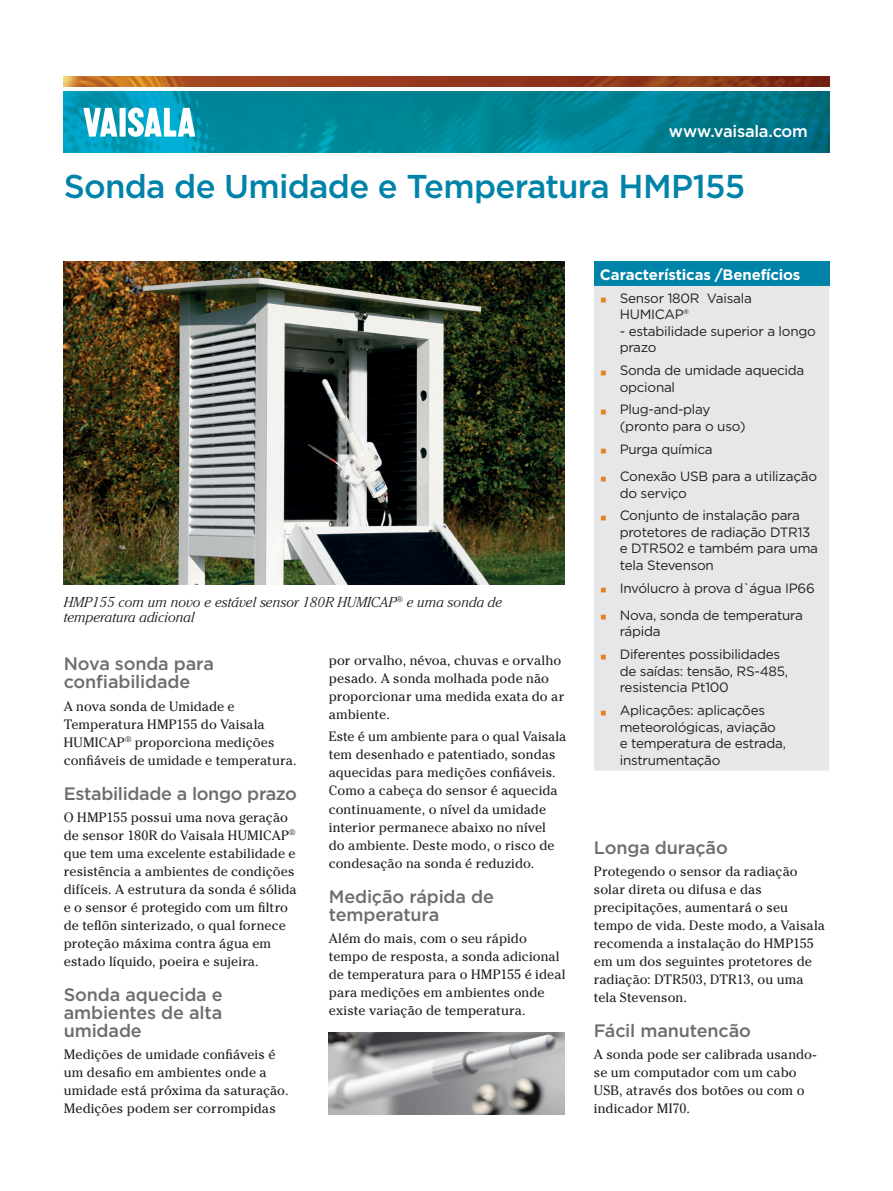
<style>
.page{position:relative;width:893px;height:1191px;background:#fff}
.page>*{position:absolute;margin:0;border:0;box-sizing:border-box;transform-origin:0 0}
.t1{font:500 33px "Gotham";letter-spacing:-.02em;color:#0083a9}
.t2{font:500 18px/18px "Gotham";letter-spacing:-.01em;color:#6c6d70}
.t3{font:500 16.5px "Gotham";letter-spacing:-.015em;color:#fff}
.t4{font:700 15px "Gotham";letter-spacing:-.01em;color:#fff}
.t5{font:italic 300 14.25px/15.8px "Cheltenham Std";color:#231f20}
.t6{font:13.5px/18px "Cheltenham Std";letter-spacing:.005em;color:#231f20}
.t7{font:13.5px/16.5px "Gotham";letter-spacing:-.02em;color:#231f20}
.s1{font-family:"Arial";font-size:21px;color:#ea7e1d}
</style>
<div class="page">
<img style="left:64px;top:91px;width:765px;height:62px">
<img style="left:64px;top:77px;width:765px;height:9px">
<svg style="left:83px;top:108px;width:34px;height:29px"></svg>
<div style="left:120px;top:108px;width:6px;height:29px;background:#fff"></div>
<svg style="left:128px;top:107px;width:67px;height:30px"></svg>
<img style="left:64px;top:262px;width:500px;height:322px">
<div style="left:594px;top:262px;width:235px;height:24px;background:#0083a9"></div>
<div style="left:594px;top:286px;width:235px;height:484px;background:#e6e7e9"></div>
<img style="left:329px;top:1032px;width:235px;height:82px">
<p class="t3" style="left:669px;top:120px;width:141px">www.vaisala.com</p>
<h1 class="t1" style="left:64px;top:164px;width:683px">Sonda de Umidade e Temperatura HMP155</h1>
<p class="t5" style="left:64px;top:594px;width:440px">HMP155 com um novo e estável sensor 180R HUMICAP<sup>®</sup> e uma sonda de temperatura adicional</p>
<h2 class="t2" style="left:64px;top:655px;width:152px">Nova sonda para confiabilidade</h2>
<p class="t6" style="left:64px;top:697px;width:234px">A nova sonda de Umidade e<br>Temperatura HMP155 do Vaisala<br>HUMICAP<sup>®</sup> proporciona medições confiáveis de umidade e temperatura.</p>
<h2 class="t2" style="left:64px;top:784px;width:235px">Estabilidade a longo prazo</h2>
<p class="t6" style="left:64px;top:808px;width:234px">O HMP155 possui uma nova geração de sensor 180R do Vaisala HUMICAP<sup>® </sup>que tem uma excelente estabilidade e resistência a ambientes de condições difíceis. A estrutura da sonda é sólida e o sensor é protegido com um filtro de teflôn sinterizado, o qual fornece proteção máxima contra água em estado líquido, poeira e sujeira.</p>
<h2 class="t2" style="left:64px;top:985px;width:161px;text-align:justify">Sonda aquecida e ambientes de alta umidade</h2>
<p class="t6" style="left:64px;top:1045px;width:226px">Medições de umidade confiáveis é um desafio em ambientes onde a umidade está próxima da saturação.<br>Medições podem ser corrompidas</p>
<p class="t6" style="left:329px;top:651px;width:237px">por orvalho, névoa, chuvas e orvalho pesado. A sonda molhada pode não proporcionar uma medida exata do ar ambiente.</p>
<p class="t6" style="left:329px;top:728px;width:239px">Este é um ambiente para o qual Vaisala tem desenhado e patentiado, sondas aquecidas para medições confiáveis.<br>Como a cabeça do sensor é aquecida continuamente, o nível da umidade interior permanece abaixo no nível<br>do ambiente. Deste modo, o risco de condesação na sonda é reduzido.</p>
<h2 class="t2" style="left:329px;top:887px;width:167px">Medição rápida de temperatura</h2>
<p class="t6" style="left:329px;top:929px;width:238px">Além do mais, com o seu rápido tempo de resposta, a sonda adicional de temperatura para o HMP155 é ideal para medições em ambientes onde existe variação de temperatura.</p>
<p class="t4" style="left:600px;top:265px;width:202px">Características /Benefícios</p>
<p class="t7" style="left:620px;top:289px;width:134px;text-indent:-20px"><span class="s1">▪</span> Sensor 180R Vaisala<br>HUMICAP®</p>
<p class="t7" style="left:620px;top:322px;width:198px">- estabilidade superior a longo prazo</p>
<p class="t7" style="left:620px;top:362px;width:186px;text-indent:-20px"><span class="s1">▪</span> Sonda de umidade aquecida opcional</p>
<p class="t7" style="left:620px;top:401px;width:127px;text-indent:-20px"><span class="s1">▪</span> Plug-and-play (pronto para o uso)</p>
<p class="t7" style="left:600px;top:440px;width:114px"><span class="s1">▪</span> Purga química</p>
<p class="t7" style="left:620px;top:468px;width:199px;text-indent:-20px"><span class="s1">▪</span> Conexão USB para a utilização do serviço</p>
<p class="t7" style="left:620px;top:507px;width:200px;text-indent:-20px"><span class="s1">▪</span> Conjunto de instalação para protetores de radiação DTR13 e DTR502 e também para uma tela Stevenson</p>
<p class="t7" style="left:600px;top:579px;width:216px"><span class="s1">▪</span> Invólucro à prova d`água IP66</p>
<p class="t7" style="left:620px;top:606px;width:185px;text-indent:-20px"><span class="s1">▪</span> Nova, sonda de temperatura rápida</p>
<p class="t7" style="left:620px;top:646px;width:170px;text-indent:-20px"><span class="s1">▪</span> Diferentes possibilidades de saídas: tensão, RS-485, resistencia Pt100</p>
<p class="t7" style="left:620px;top:702px;width:168px;text-indent:-20px"><span class="s1">▪</span> Aplicações: aplicações meteorológicas, aviação e temperatura de estrada, instrumentação</p>
<h2 class="t2" style="left:594px;top:838px;width:135px">Longa duração</h2>
<p class="t6" style="left:594px;top:862px;width:232px">Protegendo o sensor da radiação solar direta ou difusa e das precipitações, aumentará o seu tempo de vida. Deste modo, a Vaisala recomenda a instalação do HMP155 em um dos seguintes protetores de radiação: DTR503, DTR13, ou uma tela Stevenson.</p>
<h2 class="t2" style="left:594px;top:1021px;width:159px">Fácil manutencão</h2>
<p class="t6" style="left:594px;top:1045px;width:224px">A sonda pode ser calibrada usando&shy;se um computador com um cabo<br>USB, através dos botões ou com o indicador MI70.</p>
</div>
